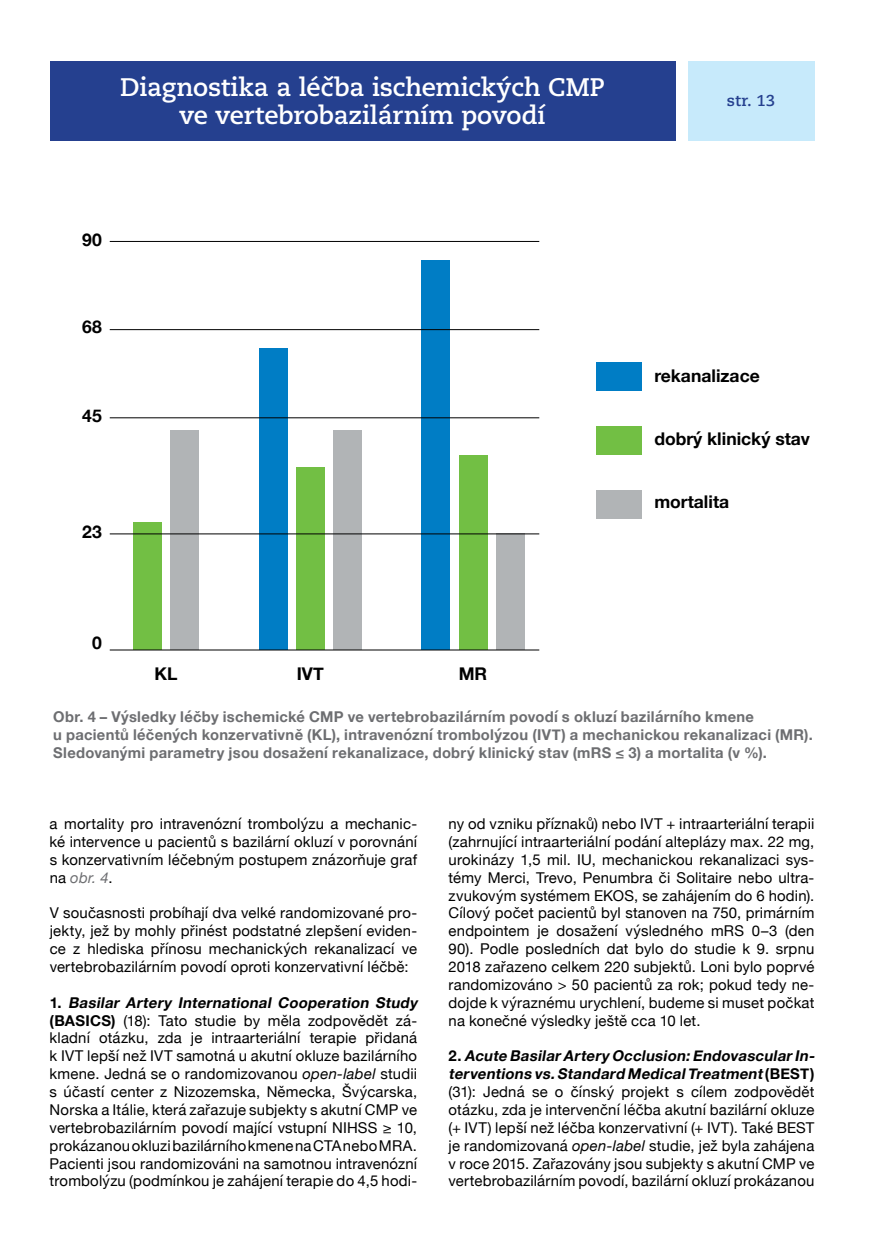
<style>
.page{position:relative;width:874px;height:1241px;background:#fff}
.page>*{position:absolute;margin:0;border:0;box-sizing:border-box;transform-origin:0 0}
.t1{font:700 25.38px/28px "Caecilia LTOT";letter-spacing:-.005em;color:#fff;text-align:center}
.t2{font:700 17.5px "Helvetica Neue";color:#000}
.t3{font:700 15.75px "Caecilia LTOT";color:#25408f}
.t4{font:14.88px/17.8px "Helvetica Neue";letter-spacing:.01em;color:#000;text-align:justify}
.t5{font:700 14.88px/17.8px "Helvetica Neue";letter-spacing:.02em;color:#6d6e71}
.s1{font-style:italic;color:#6d6e71}
.s2{font-weight:700}
.s3{font-weight:700;font-style:italic}
.s4{font-style:italic}
</style>
<div class="page">
<div style="left:687px;top:61px;width:127px;height:80px;background:#c7eafb"></div>
<div style="left:50px;top:61px;width:625px;height:80px;background:#25408f"></div>
<div style="left:595px;top:362px;width:46px;height:29px;background:#007dc5"></div>
<div style="left:595px;top:490px;width:46px;height:28px;background:#b1b4b6"></div>
<div style="left:595px;top:426px;width:46px;height:29px;background:#72bf44"></div>
<div style="left:133px;top:523px;width:29px;height:127px;background:#72bf44"></div>
<div style="left:259px;top:349px;width:28px;height:301px;background:#007dc5"></div>
<div style="left:421px;top:260px;width:29px;height:390px;background:#007dc5"></div>
<div style="left:170px;top:430px;width:29px;height:220px;background:#b1b4b6"></div>
<div style="left:296px;top:468px;width:28px;height:182px;background:#72bf44"></div>
<div style="left:458px;top:455px;width:29px;height:195px;background:#72bf44"></div>
<div style="left:333px;top:430px;width:28px;height:220px;background:#b1b4b6"></div>
<div style="left:495px;top:533px;width:29px;height:117px;background:#b1b4b6"></div>
<hr style="left:110px;top:649px;width:429px;height:1px;background:#000">
<hr style="left:110px;top:533px;width:429px;height:1px;background:#000">
<hr style="left:110px;top:417px;width:429px;height:1px;background:#000">
<hr style="left:110px;top:329px;width:429px;height:1px;background:#000">
<hr style="left:110px;top:241px;width:429px;height:1px;background:#000">
<h1 class="t1" style="left:120px;top:74px;width:486px">Diagnostika a léčba ischemických CMP ve vertebrobazilárním povodí</h1>
<p class="t2" style="left:82px;top:226px;width:21px">90</p>
<p class="t2" style="left:82px;top:313px;width:21px">68</p>
<p class="t2" style="left:82px;top:401px;width:21px">45</p>
<p class="t2" style="left:82px;top:518px;width:21px">23</p>
<p class="t2" style="left:92px;top:628px;width:11px">0</p>
<p class="t2" style="left:154px;top:659px;width:25px">KL</p>
<p class="t2" style="left:296px;top:659px;width:28px">IVT</p>
<p class="t2" style="left:458px;top:659px;width:30px">MR</p>
<p class="t3" style="left:726px;top:91px;width:50px">str. 13</p>
<p class="t2" style="left:654px;top:362px;width:107px">rekanalizace</p>
<p class="t2" style="left:654px;top:425px;width:157px">dobrý klinický stav</p>
<p class="t2" style="left:654px;top:488px;width:76px">mortalita</p>
<p class="t5" style="left:53px;top:707px;width:760px">Obr. 4 – Výsledky léčby ischemické CMP ve vertebrobazilárním povodí s okluzí bazilárního kmene<br>u pacientů léčených konzervativně (KL), intravenózní trombolýzou (IVT) a mechanickou rekanalizaci (MR).<br>Sledovanými parametry jsou dosažení rekanalizace, dobrý klinický stav (mRS ≤ 3) a mortalita (v %).</p>
<p class="t4" style="left:50px;top:815px;width:369px">a mortality pro intravenózní trombolýzu a mechanic&shy;ké intervence u pacientů s bazilární okluzí v porovnání s konzervativním léčebným postupem znázorňuje graf na <span class="s1">obr. 4</span>.</p>
<p class="t4" style="left:50px;top:904px;width:369px">V současnosti probíhají dva velké randomizované pro&shy;jekty, jež by mohly přinést podstatné zlepšení eviden&shy;ce z hlediska přínosu mechanických rekanalizací ve vertebrobazilárním povodí oproti konzervativní léčbě:</p>
<p class="t4" style="left:50px;top:994px;width:373px;text-align:left"><span class="s2">1 .</span> <span class="s3">Basilar Artery International Cooperation Study </span><span class="s2">(BASICS)</span> (18): Tato studie by měla zodpovědět zá&shy;kladní otázku, zda je intraarteriální terapie přidaná k IVT lepší než IVT samotná u akutní okluze bazilárního kmene. Jedná se o randomizovanou <span class="s4">open-label</span> studii s účastí center z Nizozemska, Německa, Švýcarska, Norska a Itálie, která zařazuje subjekty s akutní CMP ve vertebrobazilárním povodí mající vstupní NIHSS ≥ 10, prokázanou okluzi bazilárního kmene na CTA nebo MRA.<br>Pacienti jsou randomizováni na samotnou intravenózní trombolýzu (podmínkou je zahájení terapie do 4,5 hodi-</p>
<p class="t4" style="left:448px;top:815px;width:367px">ny od vzniku příznaků) nebo IVT + intraarteriální terapii (zahrnující intraarteriální podání alteplázy max. 22 mg, urokinázy 1,5 mil. IU, mechanickou rekanalizaci sys&shy;témy Merci, Trevo, Penumbra či Solitaire nebo ultra&shy;zvukovým systémem EKOS, se zahájením do 6 hodin).<br>Cílový počet pacientů byl stanoven na 750, primárním endpointem je dosažení výsledného mRS 0–3 (den 90). Podle posledních dat bylo do studie k 9. srpnu 2018 zařazeno celkem 220 subjektů. Loni bylo poprvé randomizováno &gt; 50 pacientů za rok; pokud tedy ne&shy;dojde k výraznému urychlení, budeme si muset počkat na konečné výsledky ještě cca 10 let.</p>
<p class="t4" style="left:448px;top:1047px;width:371px;text-align:left"><span class="s2">2 .</span> <span class="s3">Acute BasilarArteryOcclusion:EndovascularIn&shy;terventions vs.Standard MedicalTreatment</span><span class="s2">( B E S T ) </span>(31): Jedná se o čínský projekt s cílem zodpovědět otázku, zda je intervenční léčba akutní bazilární okluze (+ IVT) lepší než léčba konzervativní (+ IVT). Také BEST je randomizovaná <span class="s4">open-label</span> studie, jež byla zahájena v roce 2015. Zařazovány jsou subjekty s akutní CMP ve vertebrobazilárním povodí, bazilární okluzí prokázanou</p>
</div>
